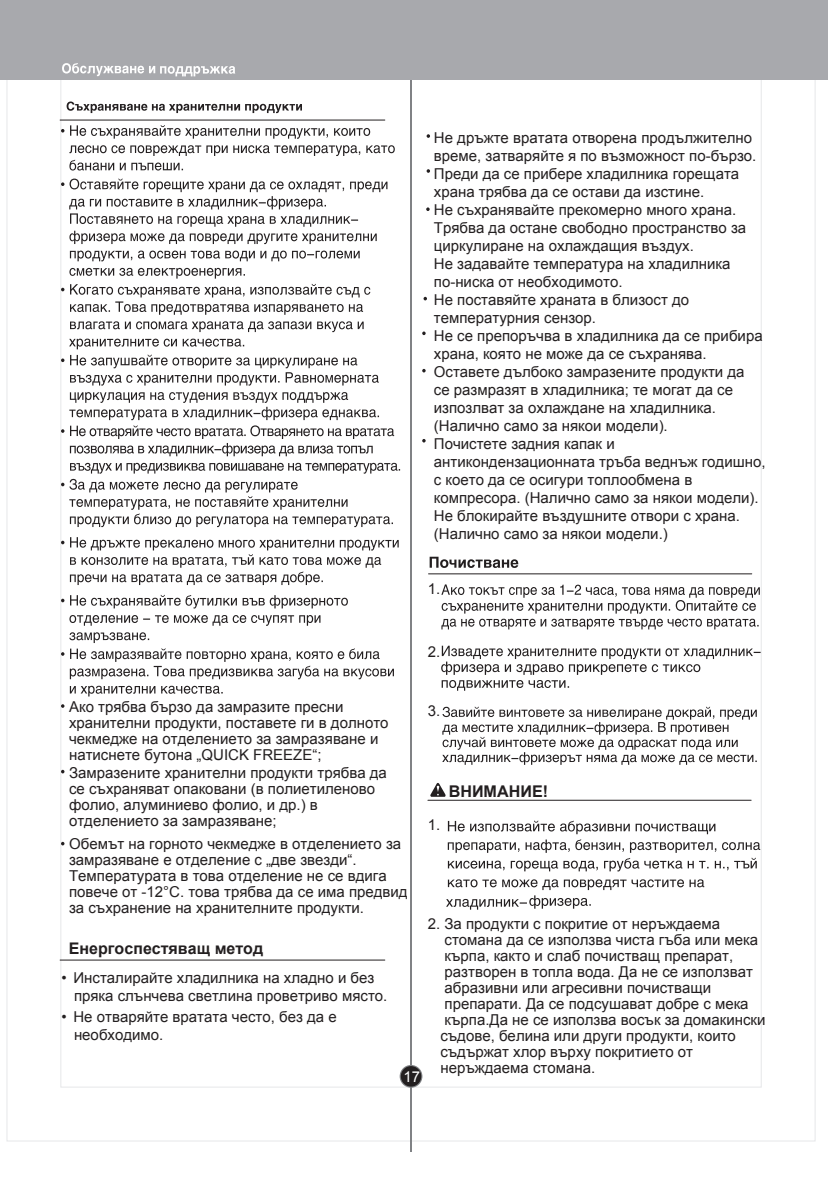
<style>
.page{position:relative;width:828px;height:1197px;background:#fff}
.page>*{position:absolute;margin:0;border:0;box-sizing:border-box;transform-origin:0 0}
.t1{font:700 16.2px "Arial";color:#231f20}
.t2{font:700 16px "Arial";color:#231f20}
.t3{font:15px/18px "Arial";color:#231f20}
.t4{font:15px "Arial";color:#fff}
</style>
<div class="page">
<hr style="left:410px;top:63px;width:2px;height:1088px;background:#808285">
<svg style="left:400px;top:1064px;width:22px;height:23px"></svg>
<div style="left:401px;top:1065px;width:20px;height:21px;background:#231f20;border-radius:50%"></div>
<div style="left:0;top:0;width:828px;height:80px;background:#a8a9ad"></div>
<hr style="left:60px;top:120px;width:325px;height:1px;background:#231f20">
<hr style="left:60px;top:959px;width:325px;height:1px;background:#231f20">
<hr style="left:428px;top:573px;width:324px;height:1px;background:#231f20">
<hr style="left:428px;top:799px;width:323px;height:1px;background:#231f20">
<svg style="left:430px;top:783px;width:16px;height:13px"></svg>
<svg style="left:62px;top:63px;width:173px;height:13px"></svg>
<svg style="left:67px;top:101px;width:235px;height:12px"></svg>
<svg style="left:61px;top:125px;width:309px;height:14px"></svg>
<svg style="left:69px;top:145px;width:326px;height:25px"></svg>
<svg style="left:61px;top:178px;width:326px;height:66px"></svg>
<svg style="left:70px;top:250px;width:290px;height:11px"></svg>
<svg style="left:69px;top:268px;width:176px;height:10px"></svg>
<svg style="left:61px;top:284px;width:309px;height:31px"></svg>
<svg style="left:70px;top:321px;width:294px;height:11px"></svg>
<svg style="left:61px;top:338px;width:318px;height:47px"></svg>
<svg style="left:61px;top:392px;width:333px;height:64px"></svg>
<svg style="left:70px;top:463px;width:330px;height:10px"></svg>
<svg style="left:61px;top:479px;width:332px;height:48px"></svg>
<svg style="left:61px;top:537px;width:338px;height:48px"></svg>
<svg style="left:61px;top:595px;width:287px;height:13px"></svg>
<svg style="left:69px;top:615px;width:251px;height:10px"></svg>
<svg style="left:69px;top:632px;width:80px;height:11px"></svg>
<svg style="left:61px;top:648px;width:319px;height:197px"></svg>
<svg style="left:70px;top:665px;width:324px;height:14px"></svg>
<svg style="left:70px;top:685px;width:153px;height:11px"></svg>
<svg style="left:426px;top:134px;width:4px;height:4px"></svg>
<svg style="left:426px;top:169px;width:4px;height:4px"></svg>
<svg style="left:426px;top:207px;width:4px;height:4px"></svg>
<svg style="left:423px;top:297px;width:4px;height:3px"></svg>
<svg style="left:422px;top:331px;width:4px;height:4px"></svg>
<svg style="left:422px;top:369px;width:4px;height:3px"></svg>
<svg style="left:422px;top:439px;width:4px;height:3px"></svg>
<svg style="left:429px;top:556px;width:89px;height:12px"></svg>
<svg style="left:441px;top:584px;width:319px;height:45px"></svg>
<svg style="left:441px;top:645px;width:319px;height:29px"></svg>
<svg style="left:441px;top:680px;width:128px;height:10px"></svg>
<svg style="left:442px;top:706px;width:315px;height:58px"></svg>
<svg style="left:448px;top:820px;width:312px;height:51px"></svg>
<svg style="left:446px;top:879px;width:258px;height:30px"></svg>
<p class="t3" style="left:434px;top:129px;width:333px">Не дръжте вратата отворена продължително време, затваряйте я по възможност по-бързо.<br>Преди да се прибере хладилника горещата храна трябва да се остави да изстине.<br>Не съхранявайте прекомерно много храна.<br>Трябва да остане свободно пространство за циркулиране на охлаждащия въздух.<br>Не задавайте температура на хладилника по-ниска от необходимото.<br>Не поставяйте храната в близост до температурния сензор.<br>Не се препоръчва в хладилника да се прибира храна, която не може да се съхранява.<br>Оставете дълбоко замразените продукти да<br>се размразят в хладилника; те могат да се изпозлват за охлаждане на хладилника. (Налично само за някои модели).<br>Почистете задния капак и антикондензационната тръба веднъж годишно, с което да се осигури топлообмена в компресора. (Налично само за някои модели).<br>Не блокирайте въздушните отвори с храна. (Налично само за някои модели.)</p>
<p class="t3" style="left:428px;top:580px;width:14px">1.</p>
<p class="t3" style="left:428px;top:642px;width:14px">2.</p>
<p class="t3" style="left:69px;top:699px;width:321px;line-height:16px">Ако трябва бързо да замразите пресни хранителни продукти, поставете ги в долното чекмедже на отделението за замразяване и натиснете бутона „QUICK FREEZE“;</p>
<p class="t3" style="left:69px;top:764px;width:319px;line-height:16px">Замразените хранителни продукти трябва да се съхраняват опаковани (в полиетиленово фолио, алуминиево фолио, и др.) в отделението за замразяване;</p>
<p class="t3" style="left:69px;top:835px;width:340px;line-height:16px">Обемът на горното чекмедже в отделението за замразяване е отделение с „две звезди“.<br>Tемпературата в това отделение не се вдига повече от -12°C. това трябва да се има предвид за съхранение на хранителните продукти.</p>
<p class="t2" style="left:69px;top:937px;width:196px">Енергоспестяващ метод</p>
<p class="t3" style="left:74px;top:968px;width:315px;text-indent:-13px">• Инсталирайте хладилника на хладно и без пряка слънчева светлина проветриво място.</p>
<p class="t3" style="left:74px;top:1007px;width:264px;text-indent:-13px">• Не отваряйте вратата често, без да е необходимо.</p>
<p class="t4" style="left:404px;top:1066px;width:18px">17</p>
<p class="t3" style="left:428px;top:702px;width:14px">3.</p>
<p class="t3" style="left:428px;top:816px;width:14px">1.</p>
<p class="t1" style="left:449px;top:780px;width:101px">ВНИМАНИЕ!</p>
<p class="t3" style="left:440px;top:915px;width:327px;line-height:16px;text-indent:-13px">2. За продукти с покритие от неръждаема стомана да се използва чиста гъба или мека кърпа, както и слаб почистващ препарат, разтворен в топла вода. Да не се използват абразивни или агресивни почистващи препарати. Да се подсушават добре с мека кърпа.Да не се използва восък за домакински съдове, белина или други продукти, които съдържат хлор върху покритието от неръждаема стомана.</p>
</div>
